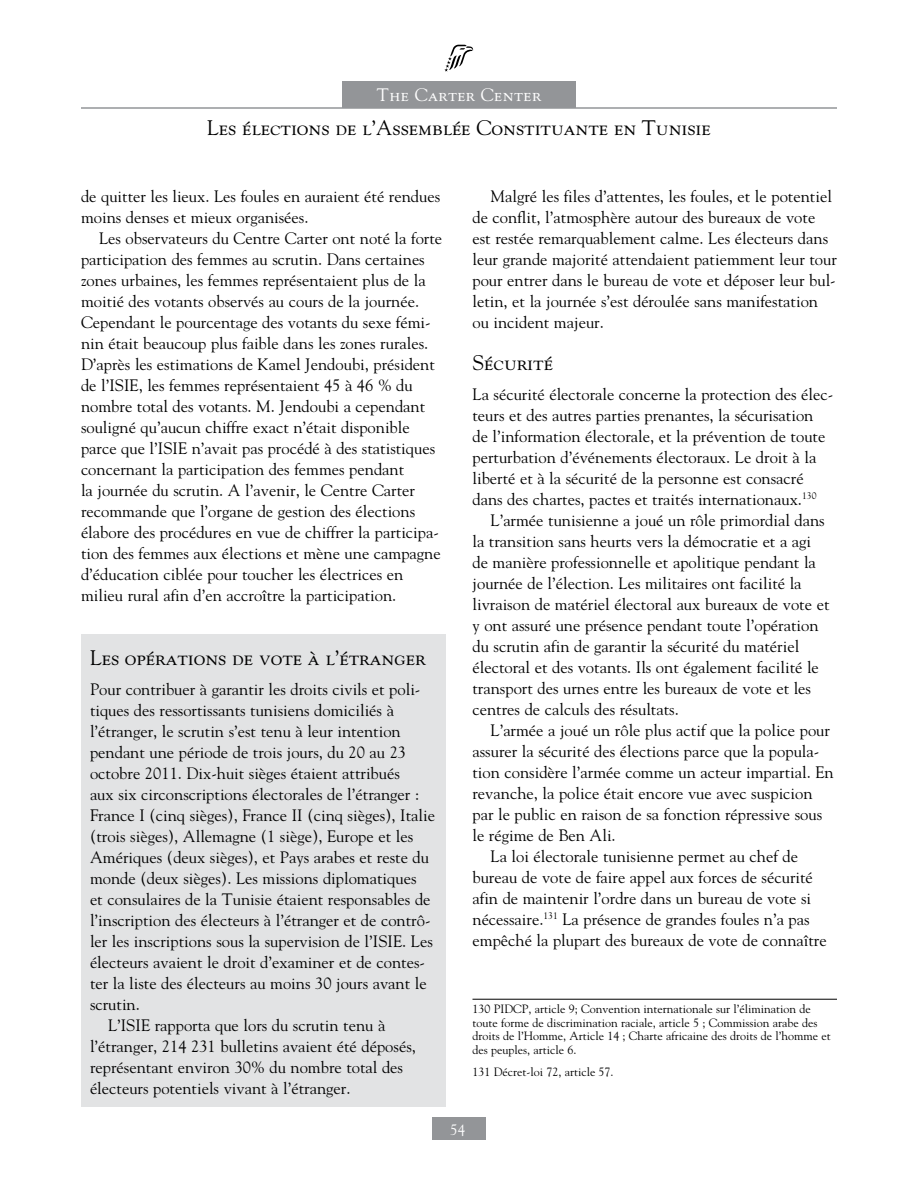
<style>
.page{position:relative;width:918px;height:1188px;background:#fff}
.page>*{position:absolute;margin:0;border:0;box-sizing:border-box;transform-origin:0 0}
.t1{font:21px "Goudy SC";color:#000}
.t2{font:18px "Goudy SC";letter-spacing:.025em;color:#fff}
.t3{font:16.5px/21px "Goudy";color:#000}
.t4{font:15px "Goudy";color:#fff}
.t5{font:12px/13.5px "Goudy";color:#000}
</style>
<div class="page">
<div style="left:432px;top:1118px;width:54px;height:22px;background:#939598"></div>
<div style="left:342px;top:81px;width:234px;height:27px;background:#939598"></div>
<hr style="left:81px;top:107px;width:756px;height:2px;background:#939598">
<svg style="left:444px;top:45px;width:29px;height:27px"></svg>
<div style="left:81px;top:634px;width:365px;height:473px;background:#e2e3e4"></div>
<hr style="left:472px;top:999px;width:365px;height:1px;background:#000">
<p class="t2" style="left:377px;top:84px;width:166px">The Carter Center</p>
<p class="t1" style="left:207px;top:115px;width:505px">Les élections de l’Assemblée Constituante en Tunisie</p>
<p class="t3" style="left:81px;top:185px;width:361px">de quitter les lieux. Les foules en auraient été rendues moins denses et mieux organisées.</p>
<p class="t3" style="left:81px;top:227px;width:363px;text-indent:18px">Les observateurs du Centre Carter ont noté la forte participation des femmes au scrutin. Dans certaines zones urbaines, les femmes représentaient plus de la moitié des votants observés au cours de la journée.<br>Cependant le pourcentage des votants du sexe fémi&shy;nin était beaucoup plus faible dans les zones rurales.<br>D’après les estimations de Kamel Jendoubi, président de l’ISIE, les femmes représentaient 45 à 46 % du nombre total des votants. M. Jendoubi a cependant souligné qu’aucun chiffre exact n’était disponible parce que l’ISIE n’avait pas procédé à des statistiques concernant la participation des femmes pendant<br>la journée du scrutin. A l’avenir, le Centre Carter recommande que l’organe de gestion des élections élabore des procédures en vue de chiffrer la participa&shy;tion des femmes aux élections et mène une campagne d’éducation ciblée pour toucher les électrices en milieu rural afin d’en accroître la participation.</p>
<p class="t1" style="left:90px;top:645px;width:337px">Les opérations de vote à l’étranger</p>
<p class="t3" style="left:90px;top:678px;width:332px">Pour contribuer à garantir les droits civils et poli-</p>
<p class="t3" style="left:90px;top:699px;width:306px">tiques des ressortissants tunisiens domiciliés à</p>
<p class="t3" style="left:90px;top:720px;width:312px">l’étranger, le scrutin s’est tenu à leur intention</p>
<p class="t3" style="left:90px;top:741px;width:318px">pendant une période de trois jours, du 20 au 23</p>
<p class="t3" style="left:90px;top:762px;width:311px">octobre 2011. Dix-huit sièges étaient attribués</p>
<p class="t3" style="left:90px;top:783px;width:331px">aux six circonscriptions électorales de l’étranger :</p>
<p class="t3" style="left:90px;top:804px;width:347px">France I (cinq sièges), France II (cinq sièges), Italie</p>
<p class="t3" style="left:90px;top:825px;width:325px">(trois sièges), Allemagne (1 siège), Europe et les</p>
<p class="t3" style="left:90px;top:846px;width:341px">Amériques (deux sièges), et Pays arabes et reste du</p>
<p class="t3" style="left:90px;top:867px;width:328px">monde (deux sièges). Les missions diplomatiques</p>
<p class="t3" style="left:90px;top:888px;width:342px">et consulaires de la Tunisie étaient responsables de</p>
<p class="t3" style="left:90px;top:909px;width:342px">l’inscription des électeurs à l’étranger et de contrô-</p>
<p class="t3" style="left:90px;top:930px;width:344px">ler les inscriptions sous la supervision de l’ISIE. Les</p>
<p class="t3" style="left:90px;top:951px;width:337px">électeurs avaient le droit d’examiner et de contes-</p>
<p class="t3" style="left:90px;top:972px;width:338px">ter la liste des électeurs au moins 30 jours avant le</p>
<p class="t3" style="left:90px;top:993px;width:51px">scrutin.</p>
<p class="t3" style="left:108px;top:1014px;width:279px">L’ISIE rapporta que lors du scrutin tenu à</p>
<p class="t3" style="left:90px;top:1035px;width:327px">l’étranger, 214 231 bulletins avaient été déposés,</p>
<p class="t3" style="left:90px;top:1056px;width:315px">représentant environ 30% du nombre total des</p>
<p class="t3" style="left:90px;top:1077px;width:262px">électeurs potentiels vivant à l’étranger.</p>
<p class="t3" style="left:472px;top:185px;width:366px;text-indent:18px">Malgré les files d’attentes, les foules, et le potentiel de conflit, l’atmosphère autour des bureaux de vote est restée remarquablement calme. Les électeurs dans leur grande majorité attendaient patiemment leur tour pour entrer dans le bureau de vote et déposer leur bul&shy;letin, et la journée s’est déroulée sans manifestation ou incident majeur.</p>
<p class="t1" style="left:472px;top:350px;width:82px">Sécurité</p>
<p class="t3" style="left:472px;top:383px;width:362px">La sécurité électorale concerne la protection des élec&shy;teurs et des autres parties prenantes, la sécurisation<br>de l’information électorale, et la prévention de toute perturbation d’événements électoraux. Le droit à la liberté et à la sécurité de la personne est consacré dans des chartes, pactes et traités internationaux.<sup>130</sup></p>
<p class="t3" style="left:472px;top:509px;width:359px;text-indent:18px">L’armée tunisienne a joué un rôle primordial dans la transition sans heurts vers la démocratie et a agi de manière professionnelle et apolitique pendant la journée de l’élection. Les militaires ont facilité la livraison de matériel électoral aux bureaux de vote et y ont assuré une présence pendant toute l’opération du scrutin afin de garantir la sécurité du matériel électoral et des votants. Ils ont également facilité le transport des urnes entre les bureaux de vote et les centres de calculs des résultats.</p>
<p class="t3" style="left:490px;top:719px;width:341px">L’armée a joué un rôle plus actif que la police pour</p>
<p class="t3" style="left:472px;top:740px;width:348px">assurer la sécurité des élections parce que la popula-</p>
<p class="t3" style="left:472px;top:761px;width:363px">tion considère l’armée comme un acteur impartial. En</p>
<p class="t3" style="left:472px;top:782px;width:342px">revanche, la police était encore vue avec suspicion</p>
<p class="t3" style="left:472px;top:803px;width:351px">par le public en raison de sa fonction répressive sous</p>
<p class="t3" style="left:472px;top:824px;width:145px">le régime de Ben Ali.</p>
<p class="t3" style="left:490px;top:845px;width:309px">La loi électorale tunisienne permet au chef de</p>
<p class="t3" style="left:472px;top:866px;width:342px">bureau de vote de faire appel aux forces de sécurité</p>
<p class="t3" style="left:472px;top:887px;width:340px">afin de maintenir l’ordre dans un bureau de vote si</p>
<p class="t3" style="left:472px;top:908px;width:339px">nécessaire.<sup>131</sup> La présence de grandes foules n’a pas</p>
<p class="t3" style="left:473px;top:929px;width:356px">empêché la plupart des bureaux de vote de connaître</p>
<p class="t5" style="left:472px;top:1002px;width:360px">130 PIDCP, article 9; Convention internationale sur l’élimination de toute forme de discrimination raciale, article 5 ; Commission arabe des droits de l’Homme, Article 14 ; Charte africaine des droits de l’homme et des peuples, article 6.</p>
<p class="t5" style="left:472px;top:1065px;width:143px">131 Décret-loi 72, article 57.</p>
<p class="t4" style="left:450px;top:1121px;width:17px">54</p>
</div>
